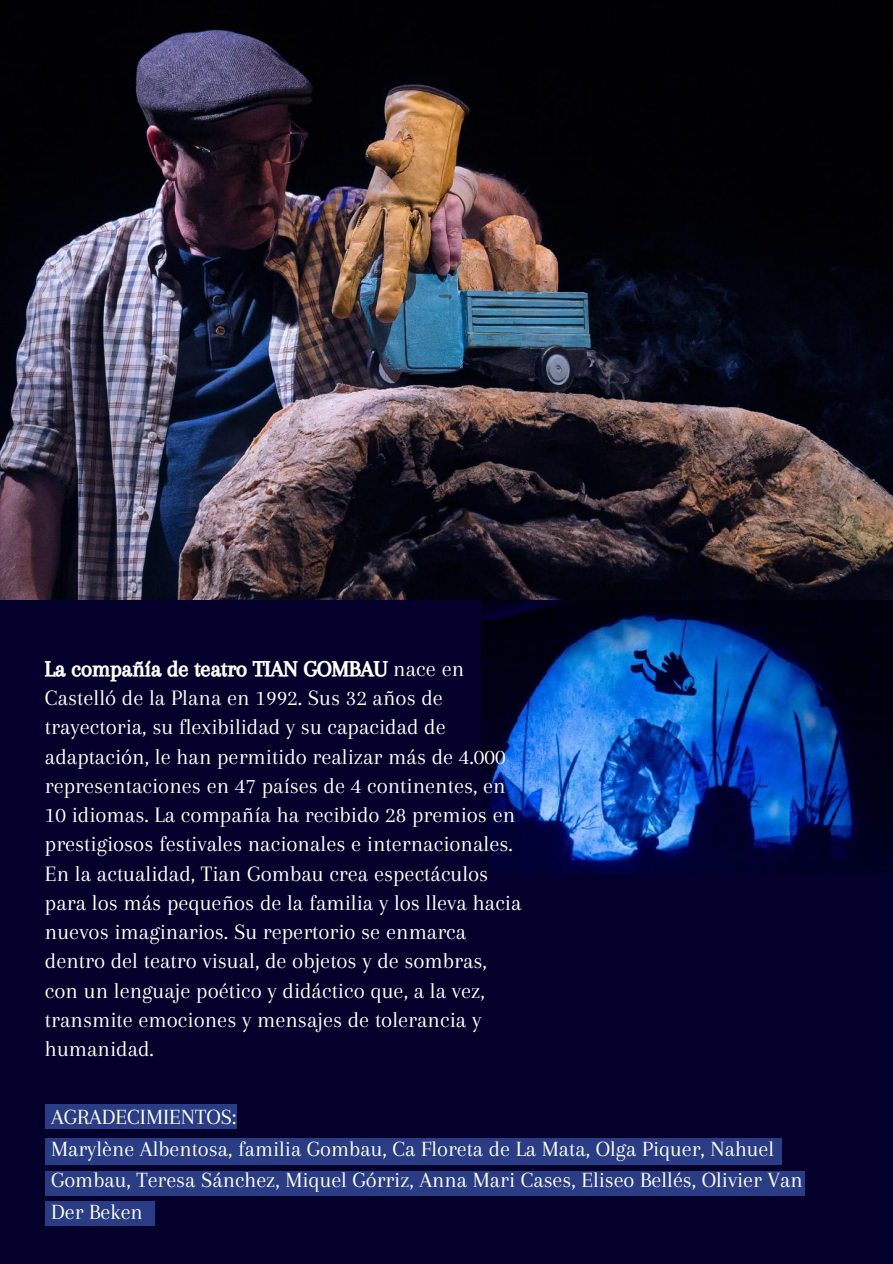
<style>
.page{position:relative;width:893px;height:1264px;background:#fff}
.page>*{position:absolute;margin:0;border:0;box-sizing:border-box;transform-origin:0 0}
.t1{font:22.8px/29.2px "Arapey";color:#fff}
.t2{font:22.8px "CA Generated";color:#fff}
.t3{font:22.5px/31.5px "Arapey";color:#fff}
.s1{font-family:"Arapey"}
</style>
<div class="page">
<div style="left:0;top:0;width:892px;height:1263px;background:#03012b"></div>
<img style="left:482px;top:599px;width:410px;height:274px">
<div style="left:45px;top:1104px;width:191px;height:24px;background:#2a3d84"></div>
<div style="left:45px;top:1201px;width:109px;height:24px;background:#2a3d84"></div>
<div style="left:45px;top:1170px;width:759px;height:25px;background:#2a3d84"></div>
<div style="left:45px;top:1138px;width:736px;height:26px;background:#2a3d84"></div>
<img style="left:0;top:0;width:892px;height:599px">
<p class="t2" style="left:45px;top:656px;width:421px">La compañía de teatro TIAN GOMBAU <span class="s1">nace en</span></p>
<p class="t1" style="left:45px;top:683px;width:478px">Castelló de la Plana en 1992. Sus 32 años de trayectoria, su flexibilidad y su capacidad de adaptación, le han permitido realizar más de 4.000 representaciones en 47 países de 4 continentes, en 10 idiomas. La compañía ha recibido 28 premios en prestigiosos festivales nacionales e internacionales.<br>En la actualidad, Tian Gombau crea espectáculos para los más pequeños de la familia y los lleva hacia nuevos imaginarios. Su repertorio se enmarca dentro del teatro visual, de objetos y de sombras, con un lenguaje poético y didáctico que, a la vez, transmite emociones y mensajes de tolerancia y humanidad.</p>
<p class="t3" style="left:51px;top:1101px;width:753px">AGRADECIMIENTOS:<br>Marylène Albentosa, familia Gombau, Ca Floreta de La Mata, Olga Piquer, Nahuel Gombau, Teresa Sánchez, Miquel Górriz, Anna Mari Cases, Eliseo Bellés, Olivier Van Der Beken</p>
</div>
